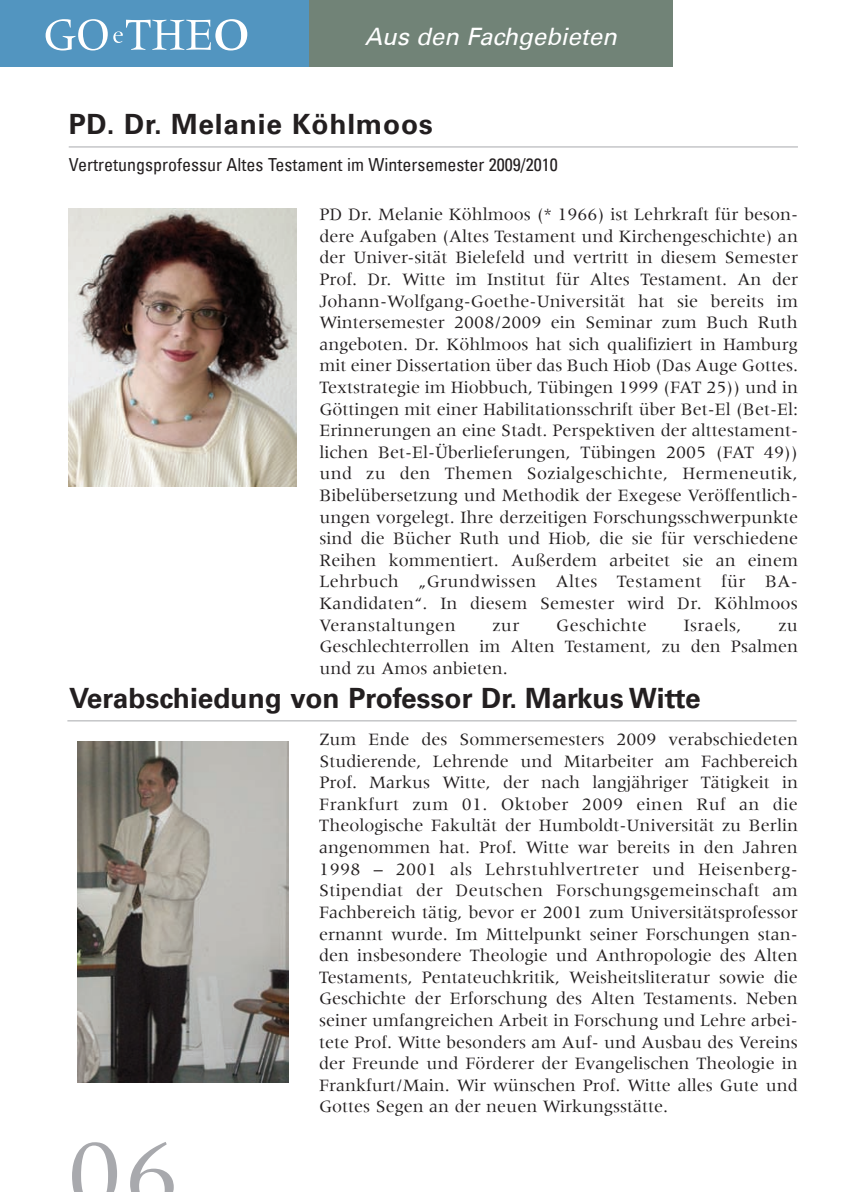
<style>
.page{position:relative;width:844px;height:1192px;background:#fff}
.page>*{position:absolute;margin:0;border:0;box-sizing:border-box;transform-origin:0 0}
.t1{font:100px "Meridien";color:#a8a9ad}
.t2{font:700 28px "Univers LT";color:#231f20}
.t3{font:700 28px "Univers LT";letter-spacing:.03em;color:#231f20}
.t4{font:italic 24px "Univers LT";color:#fff}
.t5{font:18px/21.6px "Meridien";color:#231f20;text-align:justify}
.t6{font:condensed 18px "Univers LT";color:#231f20}
.t7{font:18px "Meridien";letter-spacing:.02em;color:#231f20}
</style>
<div class="page">
<div style="left:308px;top:0;width:364px;height:67px;background:#718377"></div>
<div style="left:0;top:0;width:308px;height:67px;background:#5295c0"></div>
<svg style="left:46px;top:19px;width:201px;height:31px"></svg>
<hr style="left:69px;top:146px;width:728px;height:1px;background:#a8a9ad">
<img style="left:69px;top:209px;width:227px;height:278px">
<hr style="left:67px;top:720px;width:729px;height:1px;background:#a8a9ad">
<img style="left:77px;top:742px;width:211px;height:341px">
<h3 class="t4" style="left:364px;top:22px;width:253px">Aus den Fachgebieten</h3>
<h2 class="t3" style="left:69px;top:108px;width:365px">PD. Dr. Melanie Köhlmoos</h2>
<p class="t6" style="left:69px;top:153px;width:490px">Vertretungsprofessur Altes Testament im Wintersemester 2009/2010</p>
<p class="t5" style="left:319px;top:203px;width:480px">PD Dr. Melanie Köhlmoos (* 1966) ist Lehrkraft für beson&shy;dere Aufgaben (Altes Testament und Kirchengeschichte) an der Univer-sität Bielefeld und vertritt in diesem Semester Prof. Dr. Witte im Institut für Altes Testament. An der Johann-Wolfgang-Goethe-Universität hat sie bereits im Wintersemester 2008/2009 ein Seminar zum Buch Ruth angeboten. Dr. Köhlmoos hat sich qualifiziert in Hamburg mit einer Dissertation über das Buch Hiob (Das Auge Gottes.<br>Textstrategie im Hiobbuch, Tübingen 1999 (FAT 25)) und in Göttingen mit einer Habilitationsschrift über Bet-El (Bet-El:<br>Erinnerungen an eine Stadt. Perspektiven der alttestament&shy;lichen Bet-El-Überlieferungen, Tübingen 2005 (FAT 49)) und zu den Themen Sozialgeschichte, Hermeneutik, Bibelübersetzung und Methodik der Exegese Veröffentlich&shy;ungen vorgelegt. Ihre derzeitigen Forschungsschwerpunkte sind die Bücher Ruth und Hiob, die sie für verschiedene Reihen kommentiert. Außerdem arbeitet sie an einem Lehrbuch „Grundwissen Altes Testament für BA-Kandidaten“. In diesem Semester wird Dr. Köhlmoos Veranstaltungen</p>
<p class="t5" style="left:492px;top:614px;width:28px">zur</p>
<p class="t7" style="left:556px;top:615px;width:92px">Geschichte</p>
<p class="t7" style="left:683px;top:615px;width:59px">Israels,</p>
<p class="t5" style="left:319px;top:614px;width:480px;text-indent:459px">zu Geschlechterrollen im Alten Testament, zu den Psalmen und zu Amos anbieten.</p>
<h2 class="t2" style="left:69px;top:682px;width:632px">Verabschiedung von Professor Dr. Markus Witte</h2>
<h1 class="t1" style="left:67px;top:1120px;width:114px">06</h1>
<p class="t5" style="left:319px;top:728px;width:480px">Zum Ende des Sommersemesters 2009 verabschiedeten Studierende, Lehrende und Mitarbeiter am Fachbereich Prof. Markus Witte, der nach langjähriger Tätigkeit in Frankfurt zum 01. Oktober 2009 einen Ruf an die Theologische Fakultät der Humboldt-Universität zu Berlin angenommen hat. Prof. Witte war bereits in den Jahren 1998 – 2001 als Lehrstuhlvertreter und Heisenberg-Stipendiat der Deutschen Forschungsgemeinschaft am Fachbereich tätig, bevor er 2001 zum Universitätsprofessor ernannt wurde. Im Mittelpunkt seiner Forschungen stan&shy;den insbesondere Theologie und Anthropologie des Alten Testaments, Pentateuchkritik, Weisheitsliteratur sowie die Geschichte der Erforschung des Alten Testaments. Neben seiner umfangreichen Arbeit in Forschung und Lehre arbei&shy;tete Prof. Witte besonders am Auf- und Ausbau des Vereins der Freunde und Förderer der Evangelischen Theologie in Frankfurt/Main. Wir wünschen Prof. Witte alles Gute und Gottes Segen an der neuen Wirkungsstätte.</p>
</div>
